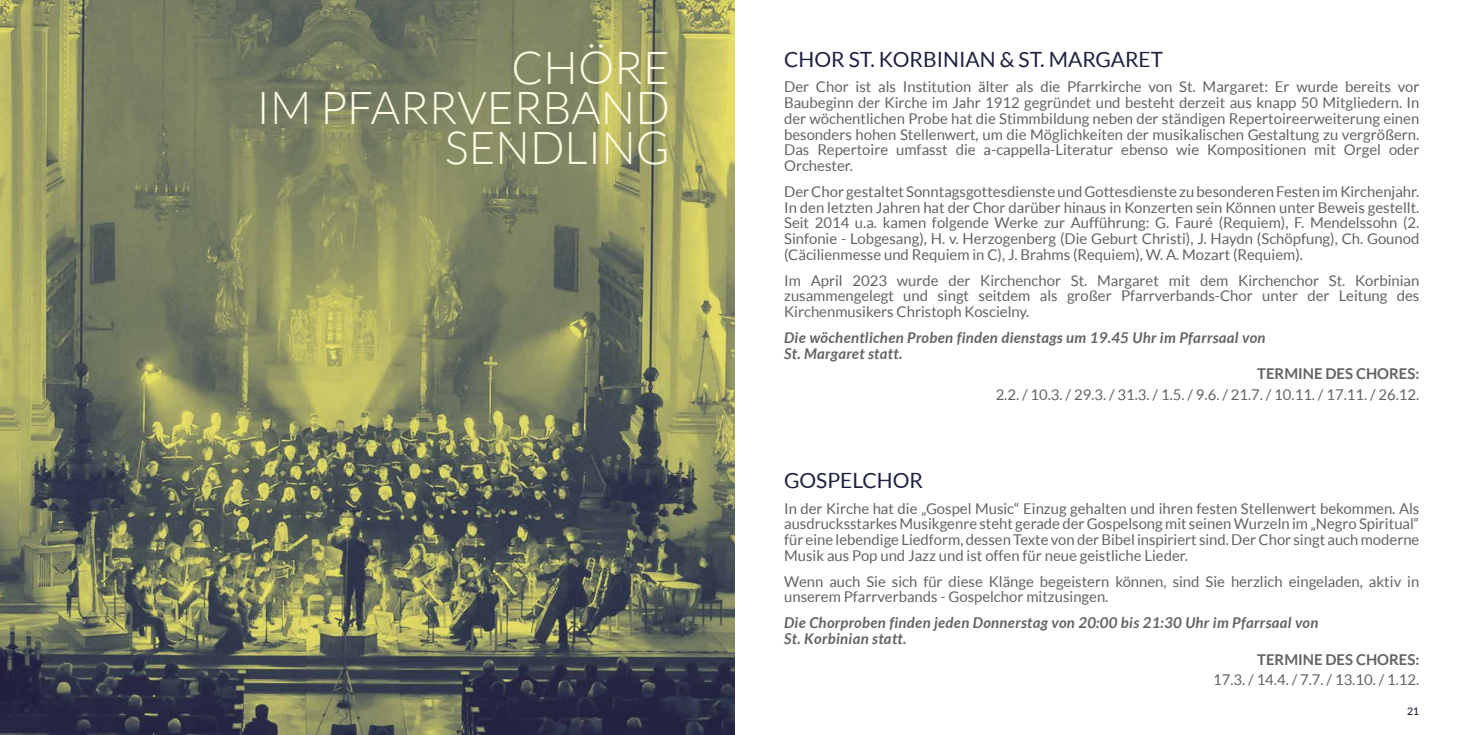
<style>
.page{position:relative;width:1469px;height:735px;background:#fff}
.page>*{position:absolute;margin:0;border:0;box-sizing:border-box;transform-origin:0 0}
.t1{font:300 45.5px/40.2px "Lato";color:#fffce5;text-align:right}
.t2{font:21px "Lato";color:#1e2141}
.t3{font:14.88px/15.8px "Lato";color:#646363;text-align:justify}
.t4{font:italic 700 14.88px/15.8px "Lato";letter-spacing:.02em;color:#646363}
.t5{font:700 14.88px "Lato";color:#646363}
.t6{font:500 10.5px "Lato";color:#1e2141}
</style>
<div class="page">
<img style="left:0;top:0;width:734px;height:734px">
<h1 class="t1" style="left:256px;top:47px;width:415px">CHÖRE<br>IM PFARRVERBAND<br>SENDLING</h1>
<h2 class="t2" style="left:784px;top:47px;width:380px">CHOR ST. KORBINIAN &amp; ST. MARGARET</h2>
<p class="t3" style="left:784px;top:79px;width:637px">Der Chor ist als Institution älter als die Pfarrkirche von St. Margaret: Er wurde bereits vor Baubeginn der Kirche im Jahr 1912 gegründet und besteht derzeit aus knapp 50 Mitgliedern. In der wöchentlichen Probe hat die Stimmbildung neben der ständigen Repertoireerweiterung einen besonders hohen Stellenwert, um die Möglichkeiten der musikalischen Gestaltung zu vergrößern.<br>Das Repertoire umfasst die a-cappella-Literatur ebenso wie Kompositionen mit Orgel oder Orchester.</p>
<p class="t3" style="left:784px;top:183px;width:637px">Der Chor gestaltet Sonntagsgottesdienste und Gottesdienste zu besonderen Festen im Kirchenjahr.<br>In den letzten Jahren hat der Chor darüber hinaus in Konzerten sein Können unter Beweis gestellt.<br>Seit 2014 u.a. kamen folgende Werke zur Aufführung: G. Fauré (Requiem), F. Mendelssohn (2.<br>Sinfonie - Lobgesang), H. v. Herzogenberg (Die Geburt Christi), J. Haydn (Schöpfung), Ch. Gounod (Cäcilienmesse und Requiem in C), J. Brahms (Requiem), W. A. Mozart (Requiem).</p>
<p class="t3" style="left:784px;top:272px;width:637px">Im April 2023 wurde der Kirchenchor St. Margaret mit dem Kirchenchor St. Korbinian zusammengelegt und singt seitdem als großer Pfarrverbands-Chor unter der Leitung des Kirchenmusikers Christoph Koscielny.</p>
<p class="t4" style="left:784px;top:330px;width:483px">Die wöchentlichen Proben finden dienstags um 19.45 Uhr im Pfarrsaal von<br>St. Margaret statt.</p>
<p class="t5" style="left:1257px;top:365px;width:164px">TERMINE DES CHORES:</p>
<p class="t3" style="left:995px;top:386px;width:425px">2.2. / 10.3. / 29.3. / 31.3. / 1.5. / 9.6. / 21.7. / 10.11. / 17.11. / 26.12.</p>
<h2 class="t2" style="left:784px;top:468px;width:140px">GOSPELCHOR</h2>
<p class="t3" style="left:784px;top:500px;width:637px">In der Kirche hat die „Gospel Music“ Einzug gehalten und ihren festen Stellenwert bekommen. Als ausdrucksstarkes Musikgenre steht gerade der Gospelsong mit seinen Wurzeln im „Negro Spiritual“ für eine lebendige Liedform, dessen Texte von der Bibel inspiriert sind. Der Chor singt auch moderne Musik aus Pop und Jazz und ist offen für neue geistliche Lieder.</p>
<p class="t3" style="left:784px;top:573px;width:636px">Wenn auch Sie sich für diese Klänge begeistern können, sind Sie herzlich eingeladen, aktiv in unserem Pfarrverbands - Gospelchor mitzusingen.</p>
<p class="t4" style="left:784px;top:614px;width:536px">Die Chorproben finden jeden Donnerstag von 20:00 bis 21:30 Uhr im Pfarrsaal von<br>St. Korbinian statt.</p>
<p class="t5" style="left:1257px;top:650px;width:164px">TERMINE DES CHORES:</p>
<p class="t3" style="left:1213px;top:671px;width:208px">17.3. / 14.4. / 7.7. / 13.10. / 1.12.</p>
<p class="t6" style="left:1407px;top:703px;width:14px">21</p>
</div>
